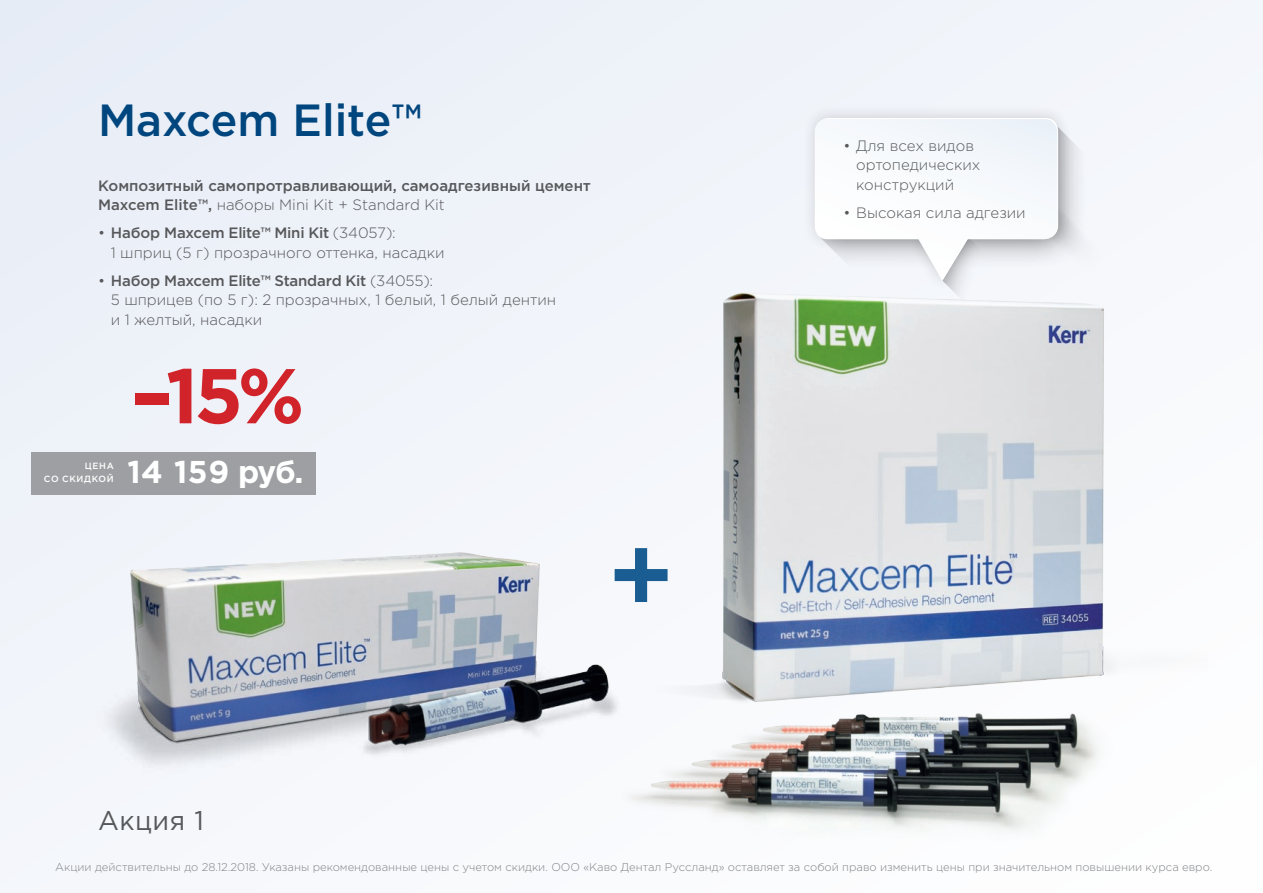
<style>
.page{position:relative;width:1263px;height:893px;background:#f0f3f9}
.page>*{position:absolute;margin:0;border:0;box-sizing:border-box;transform-origin:0 0}
.t1{font:500 109.5px "Gotham Pro";color:#1a5d93}
.t2{font:700 77.4px "Gotham Pro";color:#d1232a}
.t3{font:500 45px "Gotham Pro";color:#00467e}
.t4{font:700 31.5px "Gotham Pro";letter-spacing:.01em;color:#fff}
.t5{font:27px "Gotham Pro";letter-spacing:.025em;color:#57585a}
.t6{font:300 15px/19.5px "Gotham Pro";color:#57585a}
.t7{font:500 15px/19.5px "Gotham Pro";color:#57585a}
.t8{font:300 11.25px "Gotham Pro";color:#808285}
.t9{font:500 9px/13.5px "Gotham Pro";letter-spacing:.075em;color:#fff;text-align:right}
.s1{font-weight:300}
.s2{font-weight:500}
</style>
<div class="page">
<img style="left:716px;top:293px;width:492px;height:466px">
<img style="left:610px;top:691px;width:535px;height:180px">
<img style="left:31px;top:493px;width:592px;height:343px">
<div style="left:31px;top:452px;width:284px;height:42px;background:#9d9fa2"></div>
<div style="left:942px;top:211px;width:44px;height:113px;background:#231f20;opacity:.75"></div>
<div style="left:801px;top:104px;width:271px;height:189px;background:#231f20;opacity:.2"></div>
<svg style="left:815px;top:118px;width:264px;height:170px"></svg>
<h3 class="t3" style="left:98px;top:94px;width:325px">Maxcem Elite™</h3>
<p class="t7" style="left:98px;top:175px;width:494px">Композитный самопротравливающий, самоадгезивный цемент<br>Maxcem Elite™, <span class="s1">наборы Mini Kit + Standard Kit</span></p>
<p class="t6" style="left:111px;top:223px;width:335px;text-indent:-13px">• <span class="s2">Набор Maxcem Elite™ Mini Kit</span> (34057):<br>1 шприц (5 г) прозрачного оттенка, насадки</p>
<p class="t6" style="left:111px;top:271px;width:447px;text-indent:-13px">• <span class="s2">Набор Maxcem Elite™ Standard Kit</span> (34055):<br>5 шприцев (по 5 г): 2 прозрачных, 1 белый, 1 белый дентин и 1 желтый, насадки</p>
<h2 class="t2" style="left:131px;top:351px;width:175px">–15%</h2>
<p class="t9" style="left:44px;top:458px;width:71px">ЦЕНА<br>СО СКИДКОЙ</p>
<h3 class="t4" style="left:128px;top:454px;width:177px">14 159 руб.</h3>
<h1 class="t1" style="left:607px;top:513px;width:69px">+</h1>
<h3 class="t5" style="left:98px;top:805px;width:108px">Акция 1</h3>
<p class="t6" style="left:856px;top:136px;width:126px;text-indent:-13px">• Для всех видов ортопедических конструкций</p>
<p class="t6" style="left:843px;top:203px;width:184px">• Высокая сила адгезии</p>
<p class="t8" style="left:55px;top:860px;width:1159px">Акции действительны до 28.12.2018. Указаны рекомендованные цены с учетом скидки. ООО «Каво Дентал Руссланд» оставляет за собой право изменить цены при значительном повышении курса евро.</p>
</div>
